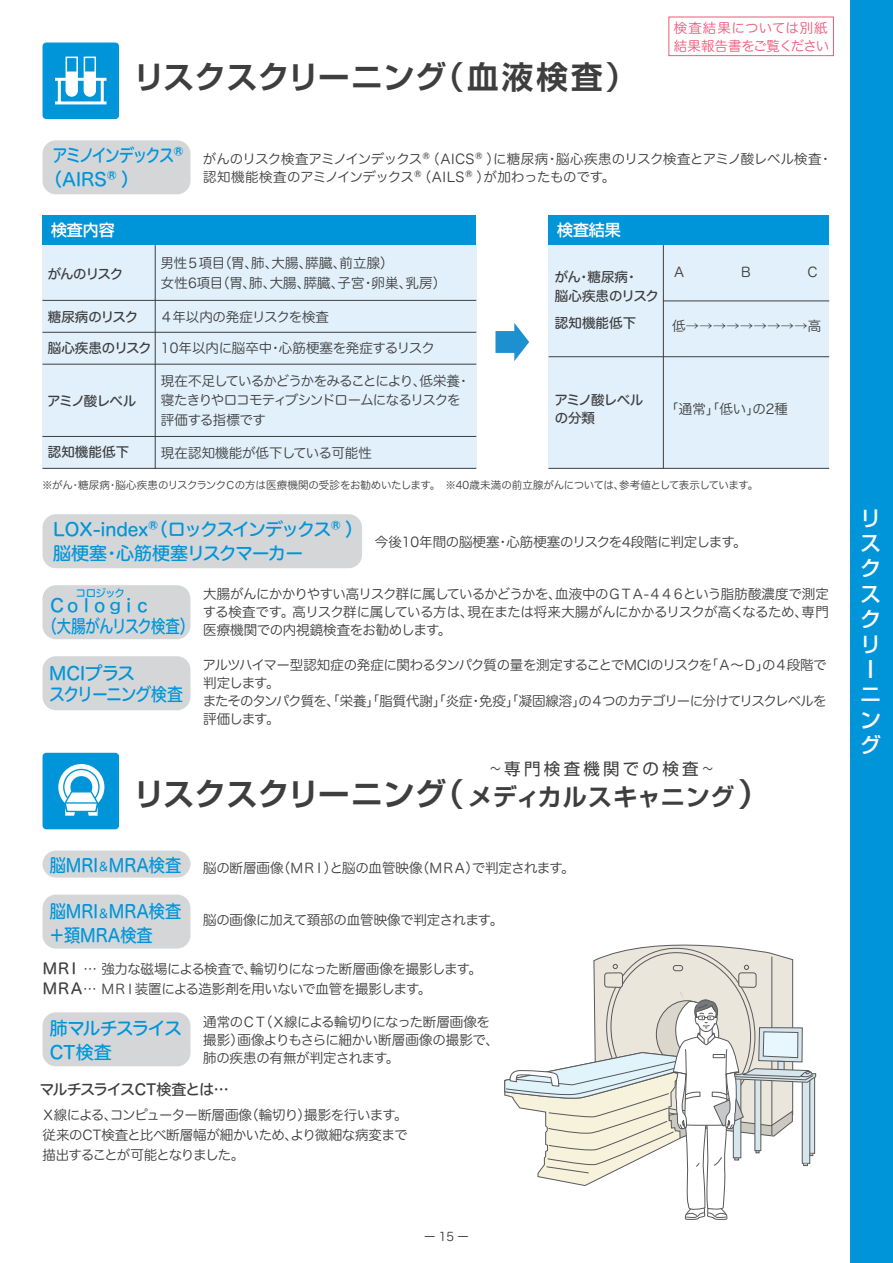
<style>
.page{position:relative;width:893px;height:1263px;background:#fff}
.page>*{position:absolute;margin:0;border:0;box-sizing:border-box;transform-origin:0 0}
.t1{font:700 31.5px "Shin Go Pr 6 De";letter-spacing:.015em;color:#3e3e3f}
.t2{font:700 31.5px "Shin Go Pr 6 De";letter-spacing:-.005em;color:#3e3e3f}
.t3{font:700 24px "Shin Go Pr 6 De";letter-spacing:.035em;color:#3e3e3f}
.t4{font:500 21px/25.2px "Shin Go Pr 6";color:#fff}
.t5{font:18px/24px "Hira Maru Std W5";letter-spacing:-.045em;color:#0095d9}
.t6{font:18px/24px "Hira Maru Std W5";color:#0095d9;scale:.9 1}
.t7{font:18px/24px "Hira Maru Std W5";letter-spacing:-.065em;color:#0095d9}
.t8{font:18px/21px "Hira Maru Std W5";letter-spacing:-.12em;color:#0095d9}
.t9{font:18px/24px "Hira Maru Std W5";letter-spacing:-.115em;color:#0095d9;scale:.84 1}
.t10{font:16.5px "Shin Go Pr 6";letter-spacing:.2em;color:#3e3e3f}
.t11{font:500 15.9px "Shin Go Pr 6";color:#fff}
.t12{font:15px "Hira Maru Std W5";letter-spacing:-.07em;color:#3e3e3f}
.t13{font:13.5px/18px "Hira Maru Std W3";letter-spacing:-.03em;color:#3e3e3f}
.t14{font:13.5px/18px "Hira Maru Std W3";letter-spacing:-.065em;color:#3e3e3f}
.t15{font:13.5px/19.5px "Hira Maru Std W3";letter-spacing:.005em;color:#3e3e3f}
.t16{font:13.5px "Hira Maru Std W3";letter-spacing:-.01em;color:#3e3e3f}
.t17{font:13.5px/18.8px "Hira Maru Std W5";letter-spacing:-.02em;color:#3e3e3f}
.t18{font:13.5px/18px "Hira Maru Std W3";letter-spacing:.005em;color:#f0597c}
.t19{font:13.5px/18.8px "Hira Maru Std W5";letter-spacing:-.05em;color:#3e3e3f}
.t20{font:13.5px "Hira Maru Std W5";letter-spacing:-.04em;color:#3e3e3f}
.t21{font:13.5px "Hira Maru Std W5";letter-spacing:-.06em;color:#3e3e3f}
.t22{font:12px "Hira Maru Std W3";color:#3e3e3f}
.t23{font:10.5px "Hira Maru Std W3";letter-spacing:-.02em;color:#3e3e3f}
.t24{font:10.5px "Hira Maru Std W5";letter-spacing:-.065em;color:#0095d9}
.s1{font-family:"Hira Maru Std W5"}
.s2{font-size:12px}
.s3{font-family:"Hira Maru Std W5";font-size:15px}
</style>
<div class="page">
<div style="left:43px;top:215px;width:433px;height:30px;background:#0095d9"></div>
<div style="left:155px;top:245px;width:321px;height:224px;background:#e1f0fa"></div>
<div style="left:43px;top:894px;width:147px;height:54px;background:#d5d6d8;border-radius:14px"></div>
<div style="left:43px;top:140px;width:147px;height:54px;background:#d5d6d8;border-radius:14px"></div>
<div style="left:850px;top:0;width:43px;height:1263px;background:#0095d9"></div>
<div style="left:43px;top:514px;width:319px;height:54px;background:#d5d6d8;border-radius:14px"></div>
<div style="left:43px;top:585px;width:147px;height:54px;background:#d5d6d8;border-radius:14px"></div>
<div style="left:43px;top:850px;width:147px;height:27px;background:#d5d6d8;border-radius:14px"></div>
<div style="left:43px;top:43px;width:76px;height:76px;background:#0095d9;border-radius:4px"></div>
<div style="left:43px;top:753px;width:76px;height:76px;background:#0095d9;border-radius:4px"></div>
<div style="left:549px;top:215px;width:280px;height:30px;background:#0095d9"></div>
<svg style="left:495px;top:323px;width:34px;height:38px"></svg>
<div style="left:663px;top:245px;width:166px;height:223px;background:#e1f0fa"></div>
<div style="left:43px;top:245px;width:112px;height:224px;background:#e1f0fa"></div>
<div style="left:549px;top:245px;width:114px;height:223px;background:#e1f0fa"></div>
<div style="left:43px;top:1012px;width:147px;height:54px;background:#d5d6d8;border-radius:14px"></div>
<div style="left:43px;top:656px;width:147px;height:54px;background:#d5d6d8;border-radius:14px"></div>
<hr style="left:43px;top:436px;width:433px;height:1px;background:#3e3e3f">
<hr style="left:43px;top:300px;width:433px;height:1px;background:#3e3e3f">
<hr style="left:43px;top:332px;width:433px;height:1px;background:#3e3e3f">
<hr style="left:43px;top:364px;width:433px;height:1px;background:#3e3e3f">
<hr style="left:43px;top:468px;width:433px;height:1px;background:#3e3e3f">
<hr style="left:549px;top:356px;width:280px;height:1px;background:#3e3e3f">
<hr style="left:663px;top:301px;width:166px;height:1px;background:#3e3e3f">
<hr style="left:155px;top:245px;width:1px;height:224px;background:#3e3e3f">
<hr style="left:549px;top:468px;width:280px;height:1px;background:#3e3e3f">
<hr style="left:663px;top:245px;width:1px;height:223px;background:#3e3e3f">
<hr style="left:55px;top:78px;width:51px;height:3px;background:#fff">
<hr style="left:55px;top:101px;width:51px;height:3px;background:#fff">
<hr style="left:58px;top:79px;width:3px;height:24px;background:#fff">
<hr style="left:101px;top:79px;width:3px;height:24px;background:#fff">
<svg style="left:65px;top:56px;width:32px;height:41px"></svg>
<svg style="left:58px;top:764px;width:46px;height:52px"></svg>
<hr style="left:65px;top:802px;width:33px;height:2px;background:#0095d9">
<div style="left:669px;top:17px;width:165px;height:39px;border:1px solid #f0597c"></div>
<svg style="left:504px;top:944px;width:312px;height:276px"></svg>
<h1 class="t1" style="left:134px;top:51px;width:505px">リスクスクリーニング（血液検査）</h1>
<p class="t18" style="left:674px;top:18px;width:157px">検査結果については別紙結果報告書をご覧ください</p>
<h3 class="t9" style="left:44px;top:144px;width:177px;text-indent:8px">アミノインデックス®（AIRS®）</h3>
<p class="t13" style="left:203px;top:150px;width:631px">がんのリスク検査アミノインデックス®（AICS®）に糖尿病・脳心疾患のリスク検査とアミノ酸レベル検査・認知機能検査のアミノインデックス®（AILS®）が加わったものです。</p>
<p class="t11" style="left:51px;top:217px;width:65px">検査内容</p>
<p class="t11" style="left:557px;top:217px;width:65px">検査結果</p>
<p class="t15" style="left:161px;top:253px;width:287px">男性５項目（胃、肺、大腸、膵臓、前立腺）<br>女性6項目（胃、肺、大腸、膵臓、子宮・卵巣、乳房）</p>
<p class="t13" style="left:160px;top:308px;width:171px">４年以内の発症リスクを検査</p>
<p class="t16" style="left:48px;top:338px;width:388px"><span class="s1">脳心疾患のリスク</span> 10年以内に脳卒中・心筋梗塞を発症するリスク</p>
<p class="t17" style="left:48px;top:264px;width:77px">がんのリスク</p>
<p class="t20" style="left:48px;top:307px;width:92px">糖尿病のリスク</p>
<p class="t21" style="left:47px;top:391px;width:90px">アミノ酸レベル</p>
<p class="t17" style="left:48px;top:443px;width:83px">認知機能低下</p>
<p class="t14" style="left:161px;top:371px;width:311px;line-height:19.5px">現在不足しているかどうかをみることにより、低栄養・寝たきりやロコモティブシンドロームになるリスクを評価する指標です</p>
<p class="t15" style="left:161px;top:443px;width:213px">現在認知機能が低下している可能性</p>
<p class="t17" style="left:555px;top:268px;width:106px">がん・糖尿病・<br>脳心疾患のリスク</p>
<p class="t17" style="left:555px;top:314px;width:83px">認知機能低下</p>
<p class="t19" style="left:554px;top:390px;width:90px">アミノ酸レベルの分類</p>
<p class="t13" style="left:672px;top:317px;width:151px">低→→→→→→→→→高</p>
<p class="t13" style="left:665px;top:400px;width:124px">「通常」「低い」の2種</p>
<p class="t23" style="left:42px;top:477px;width:717px">※がん・糖尿病・脳心疾患のリスクランクＣの方は医療機関の受診をお勧めいたします。　※40歳未満の前立腺がんについては、参考値として表示しています。</p>
<h3 class="t5" style="left:53px;top:518px;width:312px">LOX-index®（ロックスインデックス®）脳梗塞・心筋梗塞リスクマーカー</h3>
<p class="t13" style="left:203px;top:585px;width:628px;text-align:justify">大腸がんにかかりやすい高リスク群に属しているかどうかを、血液中のＧＴＡ-４４６という脂肪酸濃度で測定する検査です。高リスク群に属している方は、現在または将来大腸がんにかかるリスクが高くなるため、専門医療機関での内視鏡検査をお勧めします。</p>
<p class="t16" style="left:375px;top:532px;width:373px">今後10年間の脳梗塞・心筋梗塞のリスクを4段階に判定します。</p>
<p class="t24" style="left:76px;top:585px;width:51px">コロジック</p>
<h3 class="t8" style="left:43px;top:595px;width:153px;text-indent:6px">Ｃｏｌｏｇｉｃ<br>（大腸がんリスク検査）</h3>
<h3 class="t7" style="left:49px;top:663px;width:135px;line-height:21px">MCIプラス<br>スクリーニング検査</h3>
<p class="t14" style="left:203px;top:656px;width:626px">アルツハイマー型認知症の発症に関わるタンパク質の量を測定することでMCIのリスクを「Ａ～Ｄ」の４段階で判定します。<br>またそのタンパク質を、「栄養」「脂質代謝」「炎症・免疫」「凝固線溶」の４つのカテゴリーに分けてリスクレベルを評価します。</p>
<p class="t10" style="left:490px;top:755px;width:225px">~専門検査機関での検査~</p>
<h2 class="t3" style="left:468px;top:777px;width:268px">メディカルスキャニング</h2>
<h1 class="t2" style="left:134px;top:768px;width:332px">リスクスクリーニング（</h1>
<h1 class="t1" style="left:676px;top:768px;width:95px">　 ）</h1>
<h3 class="t6" style="left:50px;top:853px;width:148px">脳MRI<span class="s2">＆</span>MRA検査</h3>
<h3 class="t6" style="left:49px;top:900px;width:149px">脳MRI<span class="s2">＆</span>MRA検査＋頚MRA検査</h3>
<p class="t13" style="left:203px;top:859px;width:373px">脳の断層画像（ＭＲＩ）と脳の血管映像（ＭＲＡ）で判定されます。</p>
<p class="t13" style="left:203px;top:911px;width:301px">脳の画像に加えて頚部の血管映像で判定されます。</p>
<p class="t13" style="left:42px;top:959px;width:441px;line-height:20.2px"><span class="s3">ＭＲI</span> … 強力な磁場による検査で、輪切りになった断層画像を撮影します。<br><span class="s3">ＭＲＡ</span>… ＭＲＩ装置による造影剤を用いないで血管を撮影します。</p>
<h3 class="t7" style="left:50px;top:1016px;width:134px">肺マルチスライス<br>CT検査</h3>
<p class="t13" style="left:203px;top:1013px;width:297px">通常のＣＴ（Ｘ線による輪切りになった断層画像を撮影）画像よりもさらに細かい断層画像の撮影で、肺の疾患の有無が判定されます。</p>
<p class="t12" style="left:40px;top:1078px;width:191px">マルチスライスCT検査とは…</p>
<p class="t13" style="left:41px;top:1104px;width:368px;line-height:20.2px;text-align:justify">Ｘ線による、コンピューター断層画像（輪切り）撮影を行います。従来のCT検査と比べ断層幅が細かいため、より微細な病変まで描出することが可能となりました。</p>
<p class="t22" style="left:424px;top:1228px;width:47px">ー15ー</p>
<h3 class="t4" style="left:860px;top:504px;width:22px">リスクスクリーニング</h3>
</div>
